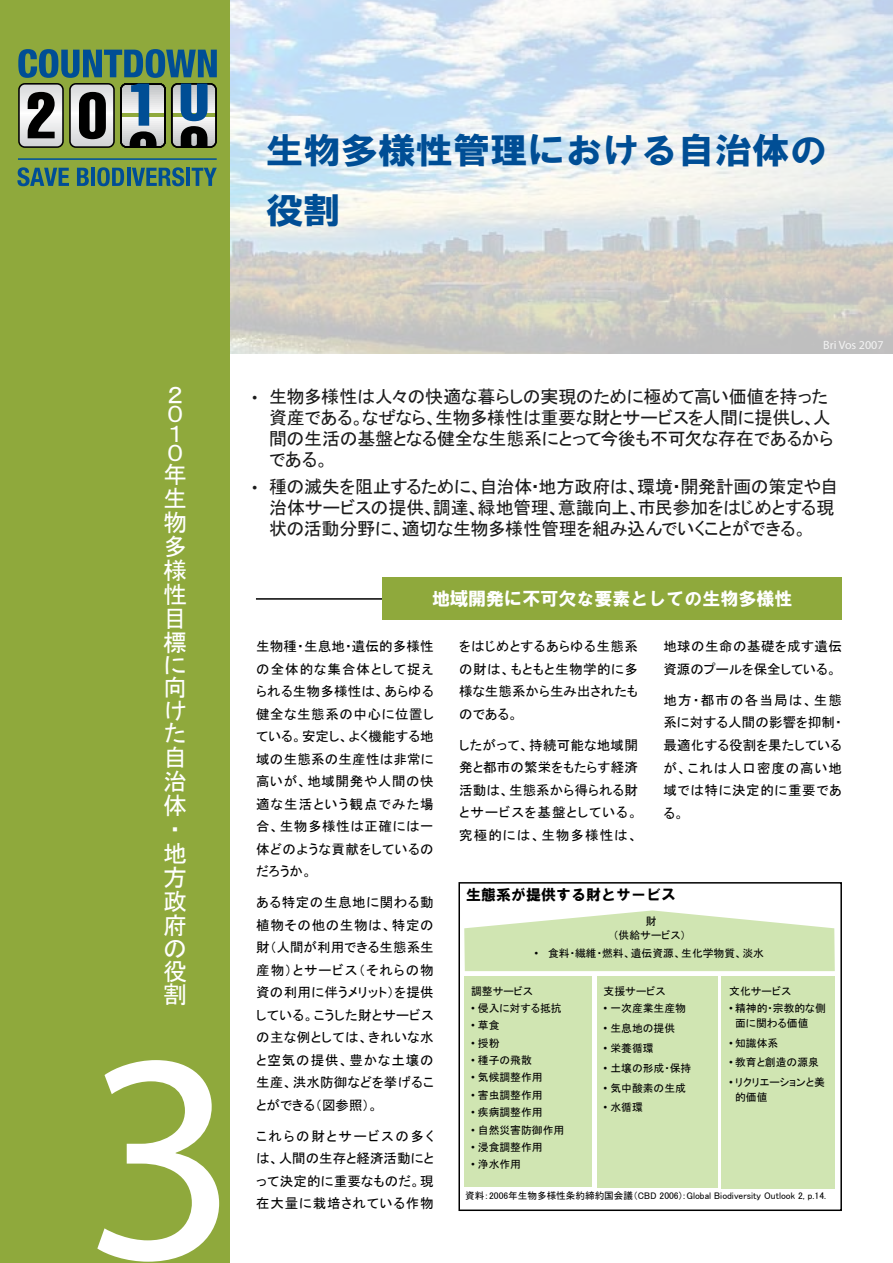
<style>
.page{position:relative;width:893px;height:1263px;background:#fff}
.page>*{position:absolute;margin:0;border:0;box-sizing:border-box;transform-origin:0 0}
.t1{font:300px "Myriad Pro";color:#fff}
.t2{font:35.7px/60px "HGS Soei Kakugothic UB";letter-spacing:-.01em;color:#004e95;scale:1.06 1}
.t3{font:24px/24px "MS P Gothic";color:#fff}
.t4{font:18px/21px "MS P Gothic";letter-spacing:-.015em;color:#000}
.t5{font:18px "HG Soei Kakugothic UB";color:#fff}
.t6{font:15px "HGS Soei Kakugothic UB";color:#000}
.t7{font:13.5px/22.5px "MS P Gothic";letter-spacing:.035em;color:#000;text-align:justify}
.t8{font:13.5px/22.5px "MS P Gothic";letter-spacing:.015em;color:#000}
.t9{font:12px "Myriad Pro";color:#f4f4f4}
.t10{font:10.8px/14.4px "MS P Gothic";color:#000}
.t11{font:9.6px "MS P Gothic";color:#000}
.s1{font-family:"Arial";font-size:15px}
.s2{font-family:"Arial"}
</style>
<div class="page">
<svg style="left:230px;top:0;width:663px;height:353px;background:#d9e0e3"></svg>
<div style="left:0;top:0;width:230px;height:1263px;background:#8fa93c"></div>
<hr style="left:256px;top:598px;width:309px;height:2px;background:#000">
<div style="left:383px;top:577px;width:459px;height:42px;background:#8fa93c"></div>
<div style="left:458px;top:882px;width:384px;height:329px;border:2px solid #000"></div>
<svg style="left:464px;top:910px;width:371px;height:61px;background:#d7e9be"></svg>
<div style="left:721px;top:976px;width:114px;height:212px;background:#d0e5b2"></div>
<div style="left:464px;top:976px;width:128px;height:210px;background:#d0e5b2"></div>
<div style="left:597px;top:976px;width:120px;height:211px;background:#d0e5b2"></div>
<hr style="left:18px;top:158px;width:199px;height:2px;background:#00519a">
<svg style="left:18px;top:49px;width:199px;height:99px"></svg>
<svg style="left:17px;top:167px;width:52px;height:19px"></svg>
<svg style="left:77px;top:168px;width:12px;height:18px"></svg>
<hr style="left:91px;top:168px;width:4px;height:18px;background:#004e95">
<svg style="left:97px;top:167px;width:27px;height:19px"></svg>
<hr style="left:127px;top:168px;width:3px;height:18px;background:#004e95">
<svg style="left:132px;top:167px;width:52px;height:19px"></svg>
<hr style="left:186px;top:168px;width:4px;height:18px;background:#004e95">
<svg style="left:192px;top:168px;width:25px;height:18px"></svg>
<h2 class="t2" style="left:266px;top:120px;width:531px">生物多様性管理における自治体の役割</h2>
<h3 class="t3" style="left:163px;top:388px;width:24px;line-height:19.4px">２<br>０<br>１<br>０年</h3>
<h3 class="t3" style="left:163px;top:486px;width:24px">生物多様性目標に</h3>
<h3 class="t3" style="left:163px;top:676px;width:24px">向け</h3>
<h3 class="t3" style="left:163px;top:722px;width:24px">た自治体</h3>
<h3 class="t3" style="left:163px;top:826px;width:24px;line-height:18px">・地</h3>
<h3 class="t3" style="left:163px;top:865px;width:24px;text-align:justify">方政府の</h3>
<h3 class="t3" style="left:163px;top:959px;width:24px">役割</h3>
<h1 class="t1" style="left:85px;top:973px;width:155px">3</h1>
<p class="t9" style="left:823px;top:337px;width:62px">Bri Vos 2007</p>
<h3 class="t4" style="left:269px;top:386px;width:566px;text-indent:-17px"><span class="s1">•</span> 生物多様性は人々の快適な暮らしの実現のために極めて高い価値を持った資産である。なぜなら、生物多様性は重要な財とサービスを人間に提供し、人間の生活の基盤となる健全な生態系にとって今後も不可欠な存在であるからである。</h3>
<h3 class="t4" style="left:269px;top:476px;width:571px;text-indent:-17px"><span class="s1">•</span> 種の滅失を阻止するために、自治体・地方政府は、環境・開発計画の策定や自治体サービスの提供、調達、緑地管理、意識向上、市民参加をはじめとする現状の活動分野に、適切な生物多様性管理を組み込んでいくことができる。</h3>
<h3 class="t5" style="left:432px;top:590px;width:361px">地域開発に不可欠な要素としての生物多様性</h3>
<p class="t7" style="left:256px;top:635px;width:179px">生物種・生息地・遺伝的多様性の全体的な集合体として捉えられる生物多様性は、あらゆる健全な生態系の中心に位置している。安定し、よく機能する地域の生態系の生産性は非常に高いが、地域開発や人間の快適な生活という観点でみた場合、生物多様性は正確には一体どのような貢献をしているのだろうか。</p>
<p class="t7" style="left:256px;top:891px;width:179px">ある特定の生息地に関わる動植物その他の生物は、特定の財（人間が利用できる生態系生産物）とサービス（それらの物資の利用に伴うメリット）を提供している。こうした財とサービスの主な例としては、きれいな水と空気の提供、豊かな土壌の生産、洪水防御などを挙げることができる（図参照）。</p>
<p class="t7" style="left:256px;top:1125px;width:179px">これらの財とサービスの多くは、人間の生存と経済活動にとって決定的に重要なものだ。現在大量に栽培されている作物</p>
<p class="t7" style="left:459px;top:635px;width:180px">をはじめとするあらゆる生態系の財は、もともと生物学的に多様な生態系から生み出されたものである。</p>
<p class="t7" style="left:459px;top:734px;width:180px">したがって、持続可能な地域開発と都市の繁栄をもたらす経済活動は、生態系から得られる財とサービスを基盤としている。究極的には、生物多様性は、</p>
<p class="t8" style="left:663px;top:635px;width:180px">地球の生命の基礎を成す遺伝資源のプールを保全している。</p>
<p class="t7" style="left:663px;top:689px;width:180px">地方・都市の各当局は、生態系に対する人間の影響を抑制・最適化する役割を果たしているが、これは人口密度の高い地域では特に決定的に重要である。</p>
<p class="t6" style="left:466px;top:887px;width:211px">生態系が提供する財とサービス</p>
<p class="t10" style="left:613px;top:914px;width:74px;text-align:center">財<br>（供給サービス）</p>
<p class="t10" style="left:534px;top:945px;width:231px"><span class="s2">•</span> 食料・繊維・燃料、遺伝資源、生化学物質、淡水</p>
<p class="t10" style="left:729px;top:984px;width:63px">文化サービス</p>
<p class="t10" style="left:735px;top:1001px;width:92px;text-indent:-6px"><span class="s2">•</span> 精神的・宗教的な側面に関わる価値</p>
<p class="t10" style="left:729px;top:1035px;width:51px"><span class="s2">•</span> 知識体系</p>
<p class="t10" style="left:729px;top:1055px;width:91px"><span class="s2">•</span> 教育と創造の源泉</p>
<p class="t10" style="left:735px;top:1075px;width:91px;text-indent:-6px"><span class="s2">•</span> リクリエーションと美的価値</p>
<p class="t10" style="left:471px;top:984px;width:63px">調整サービス</p>
<p class="t10" style="left:471px;top:1001px;width:92px"><span class="s2">•</span> 侵入に対する抵抗</p>
<p class="t10" style="left:471px;top:1018px;width:30px"><span class="s2">•</span> 草食</p>
<p class="t10" style="left:471px;top:1035px;width:30px"><span class="s2">•</span> 授粉</p>
<p class="t10" style="left:471px;top:1053px;width:62px"><span class="s2">•</span> 種子の飛散</p>
<p class="t10" style="left:471px;top:1070px;width:73px"><span class="s2">•</span> 気候調整作用</p>
<p class="t10" style="left:471px;top:1088px;width:73px"><span class="s2">•</span> 害虫調整作用</p>
<p class="t10" style="left:471px;top:1105px;width:73px"><span class="s2">•</span> 疾病調整作用</p>
<p class="t10" style="left:471px;top:1122px;width:95px"><span class="s2">•</span> 自然災害防御作用</p>
<p class="t10" style="left:471px;top:1140px;width:73px"><span class="s2">•</span> 浸食調整作用</p>
<p class="t10" style="left:471px;top:1157px;width:52px"><span class="s2">•</span> 浄水作用</p>
<p class="t10" style="left:604px;top:984px;width:63px">支援サービス</p>
<p class="t10" style="left:604px;top:1001px;width:84px"><span class="s2">•</span> 一次産業生産物</p>
<p class="t10" style="left:604px;top:1021px;width:73px"><span class="s2">•</span> 生息地の提供</p>
<p class="t10" style="left:604px;top:1041px;width:52px"><span class="s2">•</span> 栄養循環</p>
<p class="t10" style="left:604px;top:1061px;width:89px"><span class="s2">•</span> 土壌の形成・保持</p>
<p class="t10" style="left:604px;top:1080px;width:84px"><span class="s2">•</span> 気中酸素の生成</p>
<p class="t10" style="left:604px;top:1100px;width:41px"><span class="s2">•</span> 水循環</p>
<p class="t11" style="left:465px;top:1191px;width:362px">資料：2006年生物多様性条約締約国会議（CBD 2006)：Global Biodiversity Outlook 2, p.14.</p>
</div>
